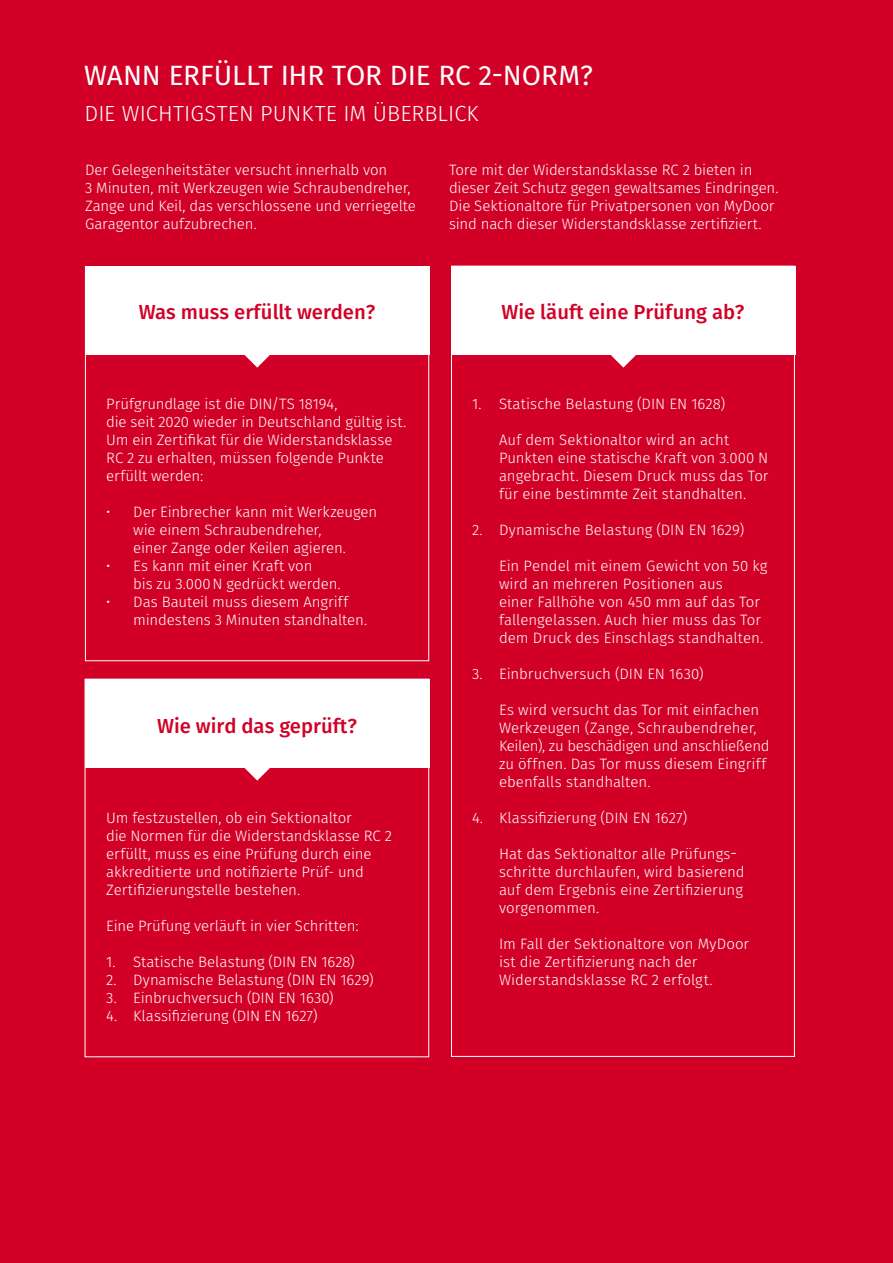
<style>
.page{position:relative;width:893px;height:1263px;background:#d20027}
.page>*{position:absolute;margin:0;border:0;box-sizing:border-box;transform-origin:0 0}
.t1{font:27.9px "Fira Sans";color:#fff}
.t2{font:300 21.9px "Fira Sans";letter-spacing:.005em;color:#fff}
.t3{font:500 20.25px "Fira Sans";color:#d20027}
.t4{font:300 15px/18px "Fira Sans";letter-spacing:-.005em;color:#fff}
</style>
<div class="page">
<div style="left:85px;top:266px;width:344px;height:89px;background:#fff"></div>
<div style="left:85px;top:679px;width:344px;height:89px;background:#fff"></div>
<div style="left:451px;top:266px;width:345px;height:89px;background:#fff"></div>
<svg style="left:244px;top:355px;width:26px;height:13px"></svg>
<svg style="left:244px;top:768px;width:26px;height:13px"></svg>
<svg style="left:611px;top:355px;width:25px;height:13px"></svg>
<h1 class="t1" style="left:84px;top:56px;width:510px">WANN ERFÜLLT IHR TOR DIE RC 2-NORM?</h1>
<h2 class="t2" style="left:84px;top:98px;width:396px">DIE WICHTIGSTEN PUNKTE IM ÜBERBLICK</h2>
<p class="t4" style="left:85px;top:161px;width:332px">Der Gelegenheitstäter versucht innerhalb von<br>3 Minuten, mit Werkzeugen wie Schraubendreher, Zange und Keil, das verschlossene und verriegelte Garagentor aufzubrechen.</p>
<p class="t4" style="left:449px;top:161px;width:331px">Tore mit der Widerstandsklasse RC 2 bieten in dieser Zeit Schutz gegen gewaltsames Eindringen.<br>Die Sektionaltore für Privatpersonen von MyDoor sind nach dieser Widerstandsklasse zertifiziert.</p>
<h3 class="t3" style="left:139px;top:298px;width:238px">Was muss erfüllt werden?</h3>
<p class="t4" style="left:106px;top:395px;width:301px">Prüfgrundlage ist die DIN/TS 18194,<br>die seit 2020 wieder in Deutschland gültig ist.<br>Um ein Zertifikat für die Widerstandsklasse RC 2 zu erhalten, müssen folgende Punkte erfüllt werden:</p>
<p class="t4" style="left:133px;top:503px;width:245px;text-indent:-27px">• Der Einbrecher kann mit Werkzeugen wie einem Schraubendreher,<br>einer Zange oder Keilen agieren.</p>
<p class="t4" style="left:133px;top:557px;width:209px;text-indent:-27px">• Es kann mit einer Kraft von<br>bis zu 3.000N gedrückt werden.</p>
<p class="t4" style="left:133px;top:593px;width:235px;text-indent:-27px">• Das Bauteil muss diesem Angriff mindestens 3 Minuten standhalten.</p>
<h3 class="t3" style="left:157px;top:712px;width:201px">Wie wird das geprüft?</h3>
<p class="t4" style="left:106px;top:809px;width:287px">Um festzustellen, ob ein Sektionaltor<br>die Normen für die Widerstandsklasse RC 2 erfüllt, muss es eine Prüfung durch eine akkreditierte und notifizierte Prüf- und Zertifizierungstelle bestehen.</p>
<p class="t4" style="left:106px;top:917px;width:254px">Eine Prüfung verläuft in vier Schritten:</p>
<p class="t4" style="left:106px;top:953px;width:250px">1. Statische Belastung (DIN EN 1628)</p>
<p class="t4" style="left:106px;top:971px;width:269px">2. Dynamische Belastung (DIN EN 1629)</p>
<p class="t4" style="left:106px;top:989px;width:229px">3. Einbruchversuch (DIN EN 1630)</p>
<p class="t4" style="left:106px;top:1007px;width:213px">4. Klassifizierung (DIN EN 1627)</p>
<h3 class="t3" style="left:501px;top:298px;width:245px">Wie läuft eine Prüfung ab?</h3>
<p class="t4" style="left:472px;top:395px;width:255px">1. Statische Belastung (DIN EN 1628)</p>
<p class="t4" style="left:499px;top:431px;width:271px">Auf dem Sektionaltor wird an acht Punkten eine statische Kraft von 3.000 N angebracht. Diesem Druck muss das Tor für eine bestimmte Zeit standhalten.</p>
<p class="t4" style="left:472px;top:521px;width:274px">2. Dynamische Belastung (DIN EN 1629)</p>
<p class="t4" style="left:499px;top:557px;width:270px">Ein Pendel mit einem Gewicht von 50 kg wird an mehreren Positionen aus<br>einer Fallhöhe von 450 mm auf das Tor fallengelassen. Auch hier muss das Tor dem Druck des Einschlags standhalten.</p>
<p class="t4" style="left:472px;top:665px;width:233px">3. Einbruchversuch (DIN EN 1630)</p>
<p class="t4" style="left:499px;top:701px;width:272px">Es wird versucht das Tor mit einfachen Werkzeugen (Zange, Schraubendreher, Keilen), zu beschädigen und anschließend zu öffnen. Das Tor muss diesem Eingriff ebenfalls standhalten.</p>
<p class="t4" style="left:472px;top:809px;width:217px">4. Klassifizierung (DIN EN 1627)</p>
<p class="t4" style="left:499px;top:845px;width:247px">Hat das Sektionaltor alle Prüfungs&shy;schritte durchlaufen, wird basierend auf dem Ergebnis eine Zertifizierung vorgenommen.</p>
<p class="t4" style="left:499px;top:935px;width:252px">Im Fall der Sektionaltore von MyDoor ist die Zertifizierung nach der<br>Widerstandsklasse RC 2 erfolgt.</p>
</div>
